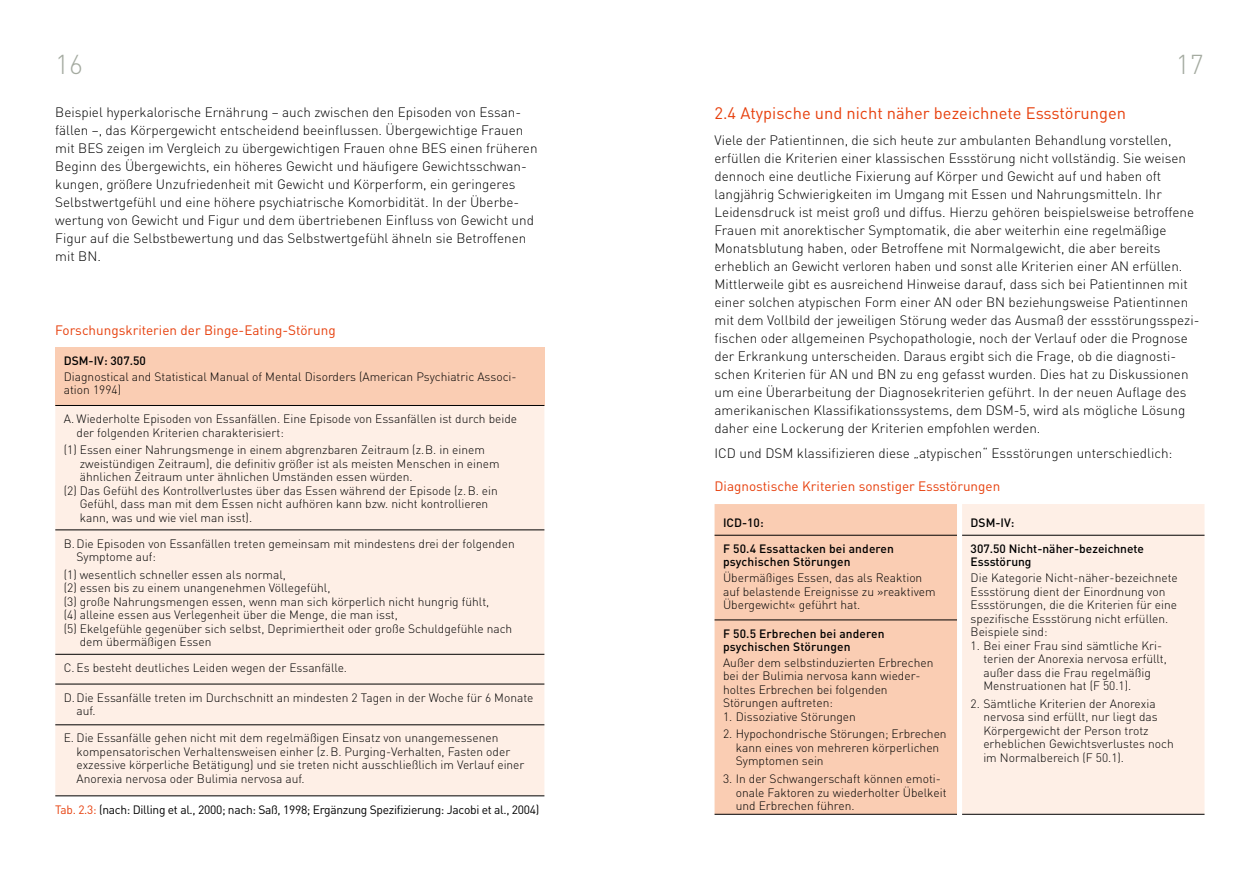
<style>
.page{position:relative;width:1259px;height:893px;background:#fff}
.page>*{position:absolute;margin:0;border:0;box-sizing:border-box;transform-origin:0 0}
.t1{font:300 27px "DIN Pro";color:#a4aaa0}
.DHS_Suchtmedizinische_Reihe_H2{font:16.5px "DIN Pro";color:#e73f0c}
.DHS_Suchtmedizinische_Reihe_p{font:300 13.5px/18px "DIN Pro";color:#000}
.t2{font:13.5px "DIN Pro";color:#e73f0c}
.Tabelle_Fliess{font:300 12px/13.5px "DIN Pro";color:#000}
.Tabelle_Fliess_medium{font:500 12px/13.5px "DIN Pro";letter-spacing:.01em;color:#000}
.Quelle{font:12px "DIN Pro";letter-spacing:-.025em;color:#000}
.s1{color:#e73f0c}
</style>
<div class="page">
<div style="left:55px;top:347px;width:489px;height:58px;background:#facdb3"></div>
<div style="left:55px;top:406px;width:489px;height:390px;background:#feefe6"></div>
<hr style="left:55px;top:405px;width:489px;height:1px;background:#000">
<hr style="left:55px;top:530px;width:489px;height:1px;background:#000">
<hr style="left:55px;top:654px;width:489px;height:1px;background:#000">
<hr style="left:55px;top:684px;width:489px;height:1px;background:#000">
<hr style="left:55px;top:724px;width:489px;height:1px;background:#000">
<hr style="left:55px;top:796px;width:489px;height:1px;background:#000">
<div style="left:714px;top:504px;width:243px;height:310px;background:#facdb3"></div>
<div style="left:962px;top:504px;width:242px;height:310px;background:#feefe6"></div>
<hr style="left:714px;top:814px;width:243px;height:1px;background:#000">
<hr style="left:714px;top:535px;width:243px;height:1px;background:#000">
<hr style="left:962px;top:814px;width:242px;height:1px;background:#000">
<hr style="left:962px;top:535px;width:242px;height:1px;background:#000">
<hr style="left:714px;top:620px;width:243px;height:1px;background:#000">
<h1 class="t1" style="left:55px;top:46px;width:29px">16</h1>
<h1 class="t1" style="left:1176px;top:46px;width:29px">17</h1>
<p class="DHS_Suchtmedizinische_Reihe_p" style="left:55px;top:102px;width:484px">Beispiel hyperkalorische Ernährung – auch zwischen den Episoden von Essan&shy;fällen –, das Körpergewicht entscheidend beeinflussen. Übergewichtige Frauen mit BES zeigen im Vergleich zu übergewichtigen Frauen ohne BES einen früheren Beginn des Übergewichts, ein höheres Gewicht und häufigere Gewichtsschwan&shy;kungen, größere Unzufriedenheit mit Gewicht und Körperform, ein geringeres Selbstwertgefühl und eine höhere psychiatrische Komorbidität. In der Überbe&shy;wertung von Gewicht und Figur und dem übertriebenen Einfluss von Gewicht und Figur auf die Selbstbewertung und das Selbstwertgefühl ähneln sie Betroffenen mit BN.</p>
<h2 class="DHS_Suchtmedizinische_Reihe_H2" style="left:714px;top:102px;width:413px">2.4 Atypische und nicht näher bezeichnete Essstörungen</h2>
<p class="DHS_Suchtmedizinische_Reihe_p" style="left:714px;top:130px;width:486px">Viele der Patientinnen, die sich heute zur ambulanten Behandlung vorstellen, erfüllen die Kriterien einer klassischen Essstörung nicht vollständig. Sie weisen dennoch eine deutliche Fixierung auf Körper und Gewicht auf und haben oft langjährig Schwierigkeiten im Umgang mit Essen und Nahrungsmitteln. Ihr Leidensdruck ist meist groß und diffus. Hierzu gehören beispielsweise betroffene Frauen mit anorektischer Symptomatik, die aber weiterhin eine regelmäßige Monatsblutung haben, oder Betroffene mit Normalgewicht, die aber bereits erheblich an Gewicht verloren haben und sonst alle Kriterien einer AN erfüllen.<br>Mittlerweile gibt es ausreichend Hinweise darauf, dass sich bei Patientinnen mit einer solchen atypischen Form einer AN oder BN beziehungsweise Patientinnen mit dem Vollbild der jeweiligen Störung weder das Ausmaß der essstörungsspezi&shy;fischen oder allgemeinen Psychopathologie, noch der Verlauf oder die Prognose der Erkrankung unterscheiden. Daraus ergibt sich die Frage, ob die diagnosti&shy;schen Kriterien für AN und BN zu eng gefasst wurden. Dies hat zu Diskussionen um eine Überarbeitung der Diagnosekriterien geführt. In der neuen Auflage des amerikanischen Klassifikationssystems, dem DSM-5, wird als mögliche Lösung daher eine Lockerung der Kriterien empfohlen werden.</p>
<p class="DHS_Suchtmedizinische_Reihe_p" style="left:714px;top:444px;width:459px">ICD und DSM klassifizieren diese „atypischen“ Essstörungen unterschiedlich:</p>
<p class="t2" style="left:714px;top:477px;width:287px">Diagnostische Kriterien sonstiger Essstörungen</p>
<p class="Tabelle_Fliess_medium" style="left:723px;top:515px;width:42px">ICD-10:</p>
<p class="Tabelle_Fliess_medium" style="left:970px;top:515px;width:45px">DSM-IV:</p>
<p class="Tabelle_Fliess_medium" style="left:723px;top:541px;width:172px">F 50.4 Essattacken bei anderen psychischen Störungen</p>
<p class="Tabelle_Fliess" style="left:723px;top:570px;width:214px">Übermäßiges Essen, das als Reaktion auf belastende Ereignisse zu »reaktivem<br>Übergewicht« geführt hat.</p>
<p class="t2" style="left:55px;top:321px;width:282px">Forschungskriterien der Binge-Eating-Störung</p>
<p class="Tabelle_Fliess_medium" style="left:64px;top:353px;width:84px">DSM-IV: 307.50</p>
<p class="Tabelle_Fliess" style="left:64px;top:369px;width:454px">Diagnostical and Statistical Manual of Mental Disorders (American Psychiatric Associ&shy;ation 1994)</p>
<p class="Tabelle_Fliess" style="left:77px;top:412px;width:442px;text-indent:-13px">A. Wiederholte Episoden von Essanfällen. Eine Episode von Essanfällen ist durch beide der folgenden Kriterien charakterisiert:</p>
<p class="Tabelle_Fliess" style="left:80px;top:443px;width:421px;text-indent:-16px">(1) Essen einer Nahrungsmenge in einem abgrenzbaren Zeitraum (z.B. in einem zweistündigen Zeitraum), die definitiv größer ist als meisten Menschen in einem ähnlichen Zeitraum unter ähnlichen Umständen essen würden.</p>
<p class="Tabelle_Fliess" style="left:80px;top:483px;width:419px;text-indent:-16px">(2) Das Gefühl des Kontrollverlustes über das Essen während der Episode (z.B. ein<br>Gefühl, dass man mit dem Essen nicht aufhören kann bzw. nicht kontrollieren kann, was und wie viel man isst).</p>
<p class="Tabelle_Fliess" style="left:77px;top:536px;width:440px;text-indent:-13px">B.Die Episoden von Essanfällen treten gemeinsam mit mindestens drei der folgenden<br>Symptome auf:</p>
<p class="Tabelle_Fliess" style="left:64px;top:567px;width:224px">(1) wesentlich schneller essen als normal,</p>
<p class="Tabelle_Fliess" style="left:64px;top:581px;width:268px">(2) essen bis zu einem unangenehmen Völlegefühl,</p>
<p class="Tabelle_Fliess" style="left:64px;top:594px;width:427px">(3) große Nahrungsmengen essen, wenn man sich körperlich nicht hungrig fühlt,</p>
<p class="Tabelle_Fliess" style="left:64px;top:608px;width:335px">(4) alleine essen aus Verlegenheit über die Menge, die man isst,</p>
<p class="Tabelle_Fliess" style="left:80px;top:621px;width:434px;text-indent:-16px">(5) Ekelgefühle gegenüber sich selbst, Deprimiertheit oder große Schuldgefühle nach dem übermäßigen Essen</p>
<p class="Tabelle_Fliess" style="left:64px;top:660px;width:285px">C. Es besteht deutliches Leiden wegen der Essanfälle.</p>
<p class="Tabelle_Fliess" style="left:77px;top:690px;width:458px;text-indent:-13px">D.Die Essanfälle treten im Durchschnitt an mindesten 2 Tagen in der Woche für 6 Monate auf.</p>
<p class="Tabelle_Fliess" style="left:77px;top:731px;width:449px;text-indent:-13px">E. Die Essanfälle gehen nicht mit dem regelmäßigen Einsatz von unangemessenen kompensatorischen Verhaltensweisen einher (z.B. Purging-Verhalten, Fasten oder exzessive körperliche Betätigung) und sie treten nicht ausschließlich im Verlauf einer Anorexia nervosa oder Bulimia nervosa auf.</p>
<p class="Quelle" style="left:55px;top:801px;width:485px"><span class="s1">Tab. 2.3:</span> (nach: Dilling et al., 2000; nach: Saß, 1998; Ergänzung Spezifizierung: Jacobi et al., 2004)</p>
<p class="Tabelle_Fliess_medium" style="left:970px;top:541px;width:175px">307.50 Nicht-näher-bezeichnete<br>Essstörung</p>
<p class="Tabelle_Fliess" style="left:970px;top:570px;width:209px">Die Kategorie Nicht-näher-bezeichnete Essstörung dient der Einordnung von Essstörungen, die die Kriterien für eine spezifische Essstörung nicht erfüllen.<br>Beispiele sind:</p>
<p class="Tabelle_Fliess" style="left:983px;top:638px;width:185px;text-indent:-13px">1. Bei einer Frau sind sämtliche Kri&shy;terien der Anorexia nervosa erfüllt, außer dass die Frau regelmäßig Menstruationen hat (F 50.1).</p>
<p class="Tabelle_Fliess" style="left:983px;top:696px;width:192px;text-indent:-13px">2. Sämtliche Kriterien der Anorexia nervosa sind erfüllt, nur liegt das Körpergewicht der Person trotz erheblichen Gewichtsverlustes noch im Normalbereich (F 50.1).</p>
<p class="Tabelle_Fliess_medium" style="left:723px;top:626px;width:163px">F 50.5 Erbrechen bei anderen psychischen Störungen</p>
<p class="Tabelle_Fliess" style="left:723px;top:655px;width:212px">Außer dem selbstinduzierten Erbrechen bei der Bulimia nervosa kann wieder&shy;holtes Erbrechen bei folgenden<br>Störungen auftreten:</p>
<p class="Tabelle_Fliess" style="left:723px;top:709px;width:134px">1. Dissoziative Störungen</p>
<p class="Tabelle_Fliess" style="left:736px;top:727px;width:212px;text-indent:-13px">2. Hypochondrische Störungen; Erbrechen kann eines von mehreren körperlichen<br>Symptomen sein</p>
<p class="Tabelle_Fliess" style="left:736px;top:772px;width:212px;text-indent:-13px">3. In der Schwangerschaft können emoti&shy;onale Faktoren zu wiederholter Übelkeit und Erbrechen führen.</p>
</div>
